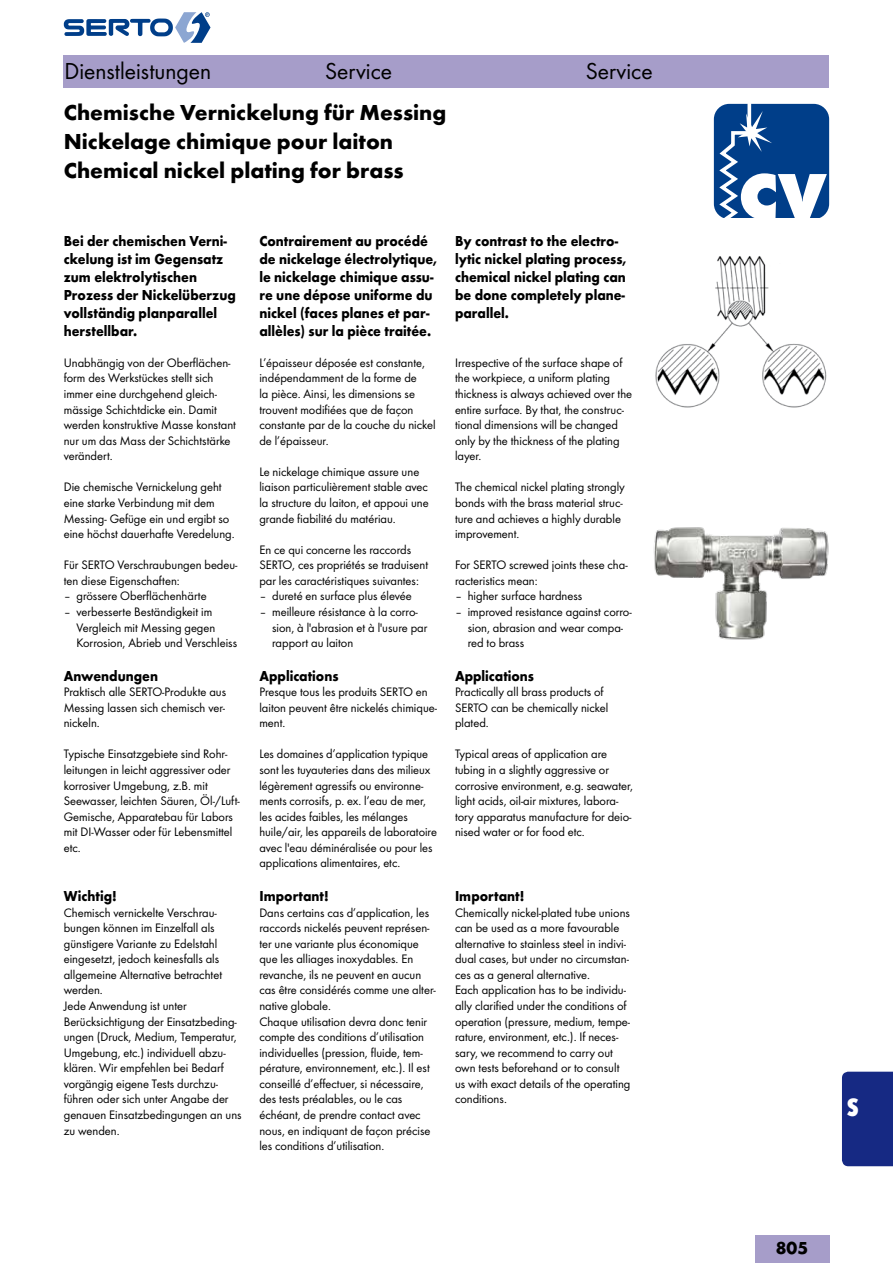
<style>
.page{position:relative;width:893px;height:1263px;background:#fff}
.page>*{position:absolute;margin:0;border:0;box-sizing:border-box;transform-origin:0 0}
.t1{font:700 39px "Futura Con";color:#fff}
.t2{font:24px "Futura Boo";color:#000}
.t3{font:700 22.5px/28.8px "Futura";color:#000}
.t4{font:700 18px "Futura";color:#000}
.t5{font:700 15px/18px "Futura";color:#000;scale:.91 1}
.t6{font:12.75px/15.6px "Futura Boo";color:#000}
</style>
<div class="page">
<svg style="left:64px;top:12px;width:147px;height:31px"></svg>
<img style="left:655px;top:256px;width:172px;height:152px">
<svg style="left:714px;top:103px;width:115px;height:114px"></svg>
<img style="left:653px;top:527px;width:176px;height:113px">
<div style="left:64px;top:55px;width:765px;height:33px;background:#a69dc9"></div>
<div style="left:755px;top:1235px;width:74px;height:28px;background:#a69dc9"></div>
<div style="left:842px;top:1072px;width:51px;height:94px;background:#162983"></div>
<h2 class="t2" style="left:65px;top:57px;width:148px">Dienstleistungen</h2>
<h2 class="t2" style="left:325px;top:57px;width:68px">Service</h2>
<h2 class="t2" style="left:586px;top:57px;width:68px">Service</h2>
<h3 class="t3" style="left:64px;top:98px;width:384px">Chemische Vernickelung für Messing<br>Nickelage chimique pour laiton<br>Chemical nickel plating for brass</h3>
<p class="t5" style="left:64px;top:231px;width:191px">Bei der chemischen Verni&shy;ckelung ist im Gegensatz zum elektrolytischen<br>Prozess der Nickelüberzug vollständig planparallel herstellbar.</p>
<p class="t6" style="left:64px;top:355px;width:174px">Unabhängig von der Oberflächen&shy;form des Werkstückes stellt sich immer eine durchgehend gleich&shy;mässige Schichtdicke ein. Damit werden konstruktive Masse konstant nur um das Mass der Schichtstärke verändert.</p>
<p class="t6" style="left:64px;top:479px;width:172px">Die chemische Vernickelung geht eine starke Verbindung mit dem Messing- Gefüge ein und ergibt so eine höchst dauerhafte Veredelung.</p>
<p class="t6" style="left:64px;top:557px;width:175px">Für SERTO Verschraubungen bedeu&shy;ten diese Eigenschaften:</p>
<p class="t6" style="left:64px;top:588px;width:144px">– grössere Oberflächenhärte</p>
<p class="t6" style="left:77px;top:604px;width:162px;text-indent:-13px">– verbesserte Beständigkeit im<br>Vergleich mit Messing gegen<br>Korrosion, Abrieb und Verschleiss</p>
<p class="t5" style="left:64px;top:666px;width:105px">Anwendungen</p>
<p class="t6" style="left:64px;top:684px;width:164px;text-align:justify">Praktisch alle SERTO-Produkte aus Messing lassen sich chemisch ver&shy;nickeln.</p>
<p class="t6" style="left:64px;top:746px;width:177px">Typische Einsatzgebiete sind Rohr&shy;leitungen in leicht aggressiver oder korrosiver Umgebung, z.B. mit<br>Seewasser, leichten Säuren, Öl-/Luft-<br>Gemische, Apparatebau für Labors mit DI-Wasser oder für Lebensmittel etc.</p>
<p class="t5" style="left:64px;top:887px;width:60px">Wichtig!</p>
<p class="t6" style="left:64px;top:904px;width:179px">Chemisch vernickelte Verschrau&shy;bungen können im Einzelfall als günstigere Variante zu Edelstahl eingesetzt, jedoch keinesfalls als allgemeine Alternative betrachtet werden.<br>Jede Anwendung ist unter<br>Berücksichtigung der Einsatzbeding&shy;ungen (Druck, Medium, Temperatur,<br>Umgebung, etc.) individuell abzu&shy;klären. Wir empfehlen bei Bedarf vorgängig eigene Tests durchzu&shy;führen oder sich unter Angabe der genauen Einsatzbedingungen an uns zu wenden.</p>
<p class="t5" style="left:259px;top:231px;width:197px">Contrairement au procédé de nickelage électrolytique, le nickelage chimique assu&shy;re une dépose uniforme du nickel (faces planes et par&shy;allèles) sur la pièce traitée.</p>
<p class="t6" style="left:259px;top:355px;width:178px">L’épaisseur déposée est constante, indépendamment de la forme de<br>la pièce. Ainsi, les dimensions se trouvent modifiées que de façon constante par de la couche du nickel de l’épaisseur.</p>
<p class="t6" style="left:259px;top:464px;width:171px">Le nickelage chimique assure une liaison particulièrement stable avec la structure du laiton, et appoui une grande fiabilité du matériau.</p>
<p class="t6" style="left:259px;top:542px;width:170px">En ce qui concerne les raccords<br>SERTO, ces propriétés se traduisent par les caractéristiques suivantes:</p>
<p class="t6" style="left:259px;top:588px;width:154px">– dureté en surface plus élevée</p>
<p class="t6" style="left:272px;top:604px;width:157px;text-indent:-13px">– meilleure résistance à la corro&shy;sion, à l'abrasion et à l'usure par rapport au laiton</p>
<p class="t5" style="left:259px;top:666px;width:88px">Applications</p>
<p class="t6" style="left:259px;top:684px;width:179px">Presque tous les produits SERTO en laiton peuvent être nickelés chimique&shy;ment.</p>
<p class="t6" style="left:259px;top:746px;width:179px">Les domaines d’application typique sont les tuyauteries dans des milieux légèrement agressifs ou environne&shy;ments corrosifs, p. ex. l’eau de mer, les acides faibles, les mélanges huile/air, les appareils de laboratoire avec l'eau déminéralisée ou pour les applications alimentaires, etc.</p>
<p class="t5" style="left:259px;top:887px;width:78px">Important!</p>
<p class="t6" style="left:259px;top:904px;width:178px">Dans certains cas d’application, les raccords nickelés peuvent représen&shy;ter une variante plus économique que les alliages inoxydables. En revanche, ils ne peuvent en aucun cas être considérés comme une alter&shy;native globale.<br>Chaque utilisation devra donc tenir compte des conditions d’utilisation individuelles (pression, fluide, tem&shy;pérature, environnement, etc.). Il est conseillé d’effectuer, si nécessaire, des tests préalables, ou le cas échéant, de prendre contact avec nous, en indiquant de façon précise les conditions d’utilisation.</p>
<p class="t5" style="left:455px;top:231px;width:190px">By contrast to the electro&shy;lytic nickel plating process, chemical nickel plating can be done completely plane&shy;parallel.</p>
<p class="t6" style="left:455px;top:355px;width:179px">Irrespective of the surface shape of the workpiece, a uniform plating thickness is always achieved over the entire surface. By that, the construc&shy;tional dimensions will be changed only by the thickness of the plating layer.</p>
<p class="t6" style="left:455px;top:479px;width:171px">The chemical nickel plating strongly bonds with the brass material struc&shy;ture and achieves a highly durable improvement.</p>
<p class="t6" style="left:455px;top:557px;width:174px">For SERTO screwed joints these cha&shy;racteristics mean:</p>
<p class="t6" style="left:455px;top:588px;width:129px">– higher surface hardness</p>
<p class="t6" style="left:468px;top:604px;width:165px;text-indent:-13px">– improved resistance against corro&shy;sion, abrasion and wear compa&shy;red to brass</p>
<p class="t5" style="left:455px;top:666px;width:88px">Applications</p>
<p class="t6" style="left:455px;top:684px;width:155px">Practically all brass products of<br>SERTO can be chemically nickel plated.</p>
<p class="t6" style="left:455px;top:746px;width:180px">Typical areas of application are tubing in a slightly aggressive or corrosive environment, e.g. seawater, light acids, oil-air mixtures, labora&shy;tory apparatus manufacture for deio&shy;nised water or for food etc.</p>
<p class="t5" style="left:455px;top:887px;width:78px">Important!</p>
<p class="t6" style="left:455px;top:904px;width:177px">Chemically nickel-plated tube unions can be used as a more favourable alternative to stainless steel in indivi&shy;dual cases, but under no circumstan&shy;ces as a general alternative.<br>Each application has to be individu&shy;ally clarified under the conditions of operation (pressure, medium, tempe&shy;rature, environment, etc.). If neces&shy;sary, we recommend to carry out own tests beforehand or to consult us with exact details of the operating conditions.</p>
<h1 class="t1" style="left:847px;top:1080px;width:14px">s</h1>
<h3 class="t4" style="left:776px;top:1237px;width:34px">805</h3>
</div>
